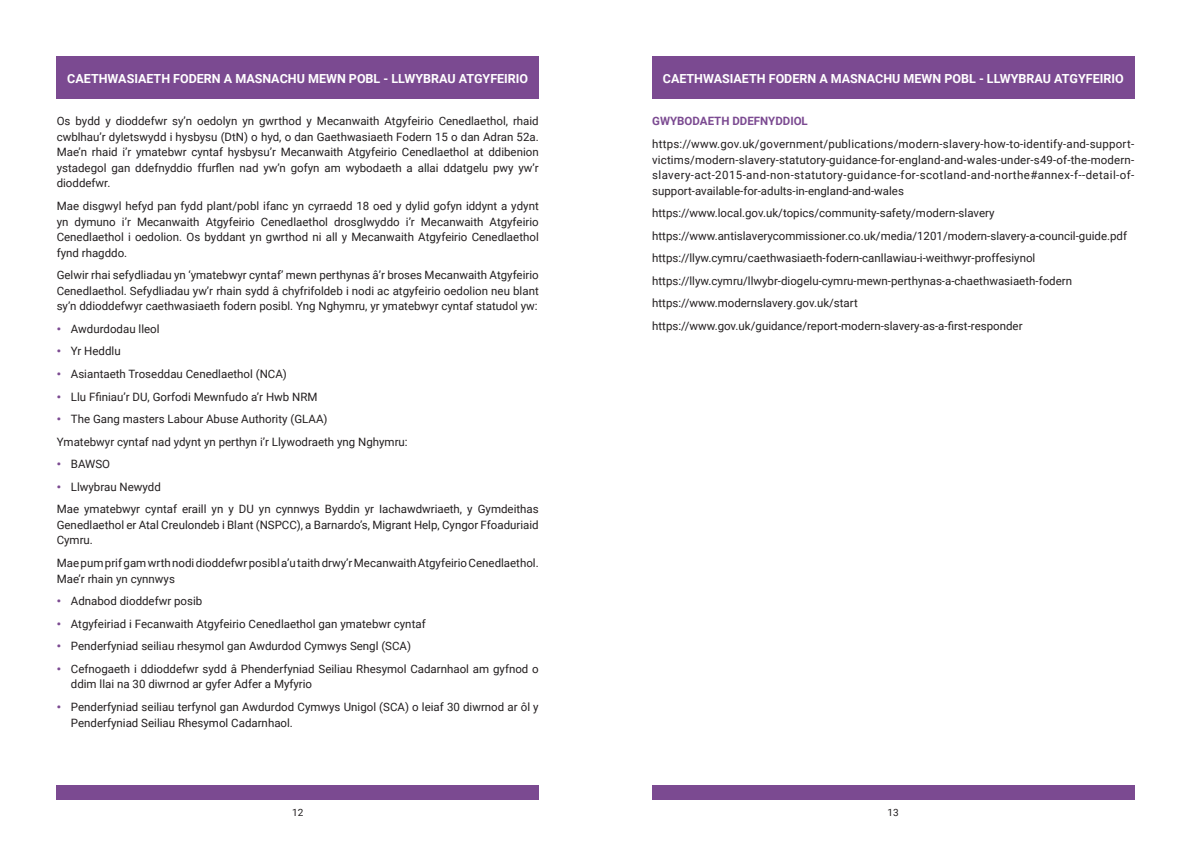
<style>
.page{position:relative;width:1191px;height:842px;background:#fff}
.page>*{position:absolute;margin:0;border:0;box-sizing:border-box;transform-origin:0 0}
.t1{font:700 12.5px "Roboto";color:#fff}
.t2{font:11.5px/15.5px "Roboto";color:#231f20;text-align:justify}
.t3{font:700 11.5px "Roboto";color:#7b4a91}
.t4{font:10px "Roboto";color:#231f20}
.s1{font-weight:900;color:#7b4a91}
</style>
<div class="page">
<div style="left:57px;top:57px;width:482px;height:42px;background:#7b4a91"></div>
<div style="left:652px;top:57px;width:482px;height:42px;background:#7b4a91"></div>
<div style="left:57px;top:785px;width:482px;height:14px;background:#7b4a91"></div>
<div style="left:652px;top:785px;width:482px;height:14px;background:#7b4a91"></div>
<p class="t1" style="left:67px;top:69px;width:462px">CAETHWASIAETH FODERN A MASNACHU MEWN POBL - LLWYBRAU ATGYFEIRIO</p>
<p class="t1" style="left:663px;top:69px;width:462px">CAETHWASIAETH FODERN A MASNACHU MEWN POBL - LLWYBRAU ATGYFEIRIO</p>
<p class="t2" style="left:57px;top:113px;width:483px">Os bydd y dioddefwr sy’n oedolyn yn gwrthod y Mecanwaith Atgyfeirio Cenedlaethol, rhaid cwblhau’r dyletswydd i hysbysu (DtN) o hyd, o dan Gaethwasiaeth Fodern 15 o dan Adran 52a.<br>Mae’n rhaid i’r ymatebwr cyntaf hysbysu’r Mecanwaith Atgyfeirio Cenedlaethol at ddibenion ystadegol gan ddefnyddio ffurflen nad yw’n gofyn am wybodaeth a allai ddatgelu pwy yw’r dioddefwr.</p>
<p class="t2" style="left:57px;top:198px;width:483px">Mae disgwyl hefyd pan fydd plant/pobl ifanc yn cyrraedd 18 oed y dylid gofyn iddynt a ydynt yn dymuno i’r Mecanwaith Atgyfeirio Cenedlaethol drosglwyddo i’r Mecanwaith Atgyfeirio Cenedlaethol i oedolion. Os byddant yn gwrthod ni all y Mecanwaith Atgyfeirio Cenedlaethol fynd rhagddo.</p>
<p class="t2" style="left:57px;top:267px;width:483px">Gelwir rhai sefydliadau yn ‘ymatebwyr cyntaf’ mewn perthynas â’r broses Mecanwaith Atgyfeirio Cenedlaethol. Sefydliadau yw’r rhain sydd â chyfrifoldeb i nodi ac atgyfeirio oedolion neu blant sy’n ddioddefwyr caethwasiaeth fodern posibl. Yng Nghymru, yr ymatebwyr cyntaf statudol yw:</p>
<p class="t2" style="left:57px;top:320px;width:104px"><span class="s1">ꞏ</span> Awdurdodau lleol</p>
<p class="t2" style="left:57px;top:343px;width:65px"><span class="s1">ꞏ</span> Yr Heddlu</p>
<p class="t2" style="left:57px;top:366px;width:232px"><span class="s1">ꞏ</span> Asiantaeth Troseddau Cenedlaethol (NCA)</p>
<p class="t2" style="left:57px;top:388px;width:262px"><span class="s1">ꞏ</span> Llu Ffiniau’r DU, Gorfodi Mewnfudo a’r Hwb NRM</p>
<p class="t2" style="left:57px;top:411px;width:272px"><span class="s1">ꞏ</span> The Gang masters Labour Abuse Authority (GLAA)</p>
<p class="t2" style="left:57px;top:433px;width:352px">Ymatebwyr cyntaf nad ydynt yn perthyn i’r Llywodraeth yng Nghymru:</p>
<p class="t2" style="left:57px;top:456px;width:55px"><span class="s1">ꞏ</span> BAWSO</p>
<p class="t2" style="left:57px;top:479px;width:106px"><span class="s1">ꞏ</span> Llwybrau Newydd</p>
<p class="t2" style="left:57px;top:501px;width:483px">Mae ymatebwyr cyntaf eraill yn y DU yn cynnwys Byddin yr Iachawdwriaeth, y Gymdeithas Genedlaethol er Atal Creulondeb i Blant (NSPCC), a Barnardo’s, Migrant Help, Cyngor Ffoaduriaid Cymru.</p>
<p class="t2" style="left:57px;top:555px;width:483px">Mae pum prif gam wrth nodi dioddefwr posibl a’u taith drwy’r Mecanwaith Atgyfeirio Cenedlaethol.<br>Mae’r rhain yn cynnwys</p>
<p class="t2" style="left:57px;top:593px;width:147px"><span class="s1">ꞏ</span> Adnabod dioddefwr posib</p>
<p class="t2" style="left:57px;top:615px;width:370px"><span class="s1">ꞏ</span> Atgyfeiriad i Fecanwaith Atgyfeirio Cenedlaethol gan ymatebwr cyntaf</p>
<p class="t2" style="left:57px;top:638px;width:356px"><span class="s1">ꞏ</span> Penderfyniad seiliau rhesymol gan Awdurdod Cymwys Sengl (SCA)</p>
<p class="t2" style="left:71px;top:661px;width:469px;text-indent:-14px"><span class="s1">ꞏ</span> Cefnogaeth i ddioddefwr sydd â Phenderfyniad Seiliau Rhesymol Cadarnhaol am gyfnod o ddim llai na 30 diwrnod ar gyfer Adfer a Myfyrio</p>
<p class="t2" style="left:71px;top:699px;width:469px;text-indent:-14px"><span class="s1">ꞏ</span> Penderfyniad seiliau terfynol gan Awdurdod Cymwys Unigol (SCA) o leiaf 30 diwrnod ar ôl y<br>Penderfyniad Seiliau Rhesymol Cadarnhaol.</p>
<p class="t3" style="left:652px;top:113px;width:157px">GWYBODAETH DDEFNYDDIOL</p>
<p class="t2" style="left:652px;top:136px;width:484px">https://www.gov.uk/government/publications/modern-slavery-how-to-identify-and-support&shy;victims/modern-slavery-statutory-guidance-for-england-and-wales-under-s49-of-the-modern&shy;slavery-act-2015-and-non-statutory-guidance-for-scotland-and-northe#annex-f--detail-of&shy;support-available-for-adults-in-england-and-wales</p>
<p class="t2" style="left:652px;top:205px;width:344px">https://www.local.gov.uk/topics/community-safety/modern-slavery</p>
<p class="t2" style="left:652px;top:227px;width:476px">https://www.antislaverycommissioner.co.uk/media/1201/modern-slavery-a-council-guide.pdf</p>
<p class="t2" style="left:652px;top:250px;width:385px">https://llyw.cymru/caethwasiaeth-fodern-canllawiau-i-weithwyr-proffesiynol</p>
<p class="t2" style="left:652px;top:273px;width:421px">https://llyw.cymru/llwybr-diogelu-cymru-mewn-perthynas-a-chaethwasiaeth-fodern</p>
<p class="t2" style="left:652px;top:295px;width:207px">https://www.modernslavery.gov.uk/start</p>
<p class="t2" style="left:652px;top:318px;width:372px">https://www.gov.uk/guidance/report-modern-slavery-as-a-first-responder</p>
<p class="t4" style="left:292px;top:805px;width:13px">12</p>
<p class="t4" style="left:887px;top:805px;width:13px">13</p>
</div>
